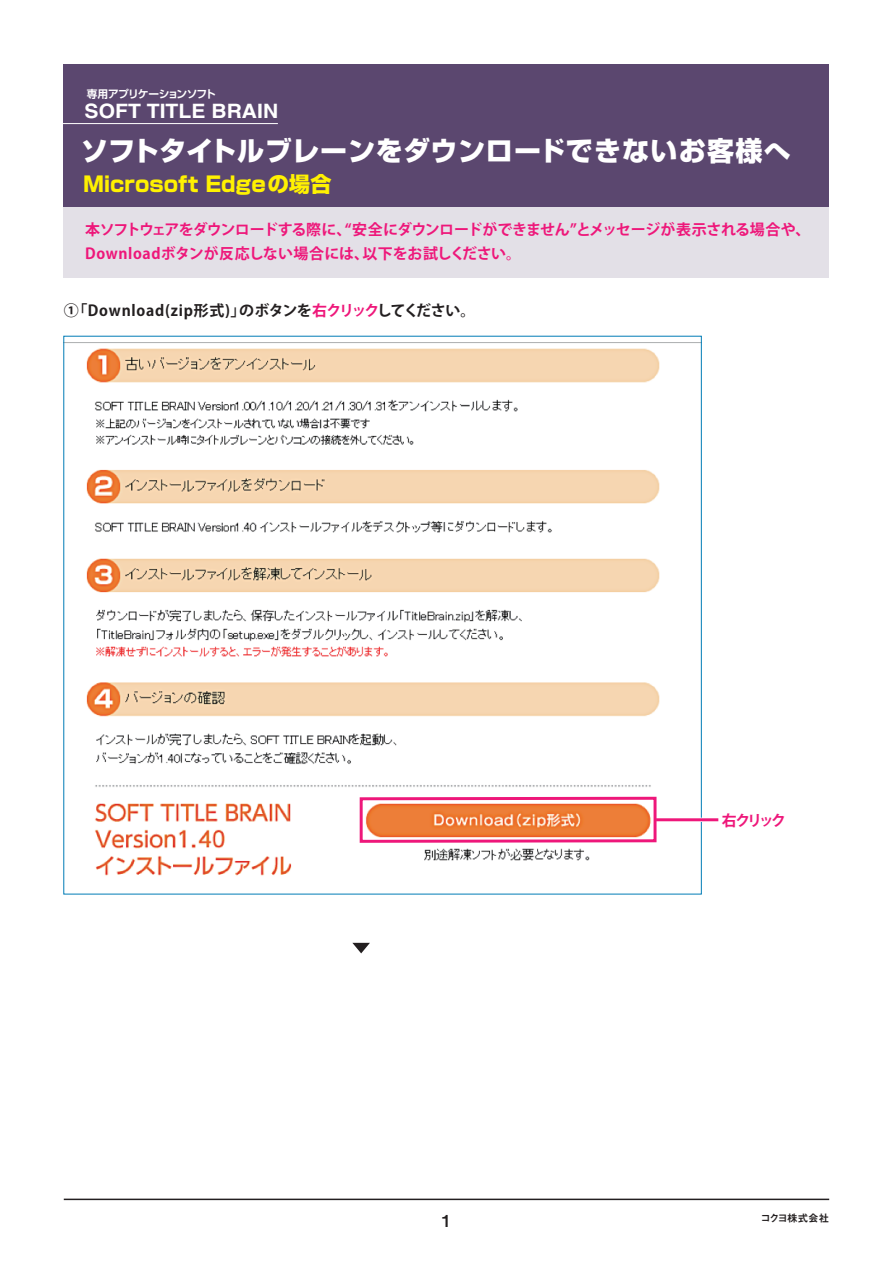
<style>
.page{position:relative;width:893px;height:1263px;background:#fff}
.page>*{position:absolute;margin:0;border:0;box-sizing:border-box;transform-origin:0 0}
.t1{font:800 27px "Shin Go Pro";letter-spacing:.03em;color:#fff}
.t2{font:800 21px "Shin Go Pro";color:#fff101}
.t3{font:700 19.8px "Helvetica LT Std";color:#fff;scale:1.06 1}
.t4{font:16.5px "Midashi Go Pro MB31";color:#231f20}
.t5{font:700 15px/24px "Koz Go Pro";letter-spacing:-.025em;color:#ee177a}
.t6{font:700 15px "Koz Go Pro";letter-spacing:-.005em;color:#231f20}
.t7{font:700 10.65px "Shin Go Pro De";letter-spacing:-.065em;color:#fff}
.t8{font:10.5px "Midashi Go Pro MB31";letter-spacing:-.04em;color:#231f20}
.s1{color:#ee177a}
</style>
<div class="page">
<img style="left:64px;top:342px;width:637px;height:553px">
<hr style="left:64px;top:1198px;width:765px;height:2px;background:#231f20">
<svg style="left:352px;top:943px;width:18px;height:10px"></svg>
<hr style="left:656px;top:818px;width:62px;height:4px;background:#fabdd9">
<hr style="left:656px;top:818px;width:62px;height:3px;background:#ee177a">
<svg style="left:357px;top:794px;width:302px;height:51px"></svg>
<div style="left:64px;top:206px;width:765px;height:72px;background:#e3e0e7"></div>
<div style="left:64px;top:64px;width:765px;height:142px;background:#5b476f"></div>
<hr style="left:48px;top:123px;width:230px;height:1px;background:#fff">
<p class="t7" style="left:87px;top:85px;width:131px">専用アプリケーションソフト</p>
<h3 class="t3" style="left:85px;top:99px;width:184px">SOFT TITLE BRAIN</h3>
<h1 class="t1" style="left:81px;top:129px;width:711px">ソフトタイトルブレーンをダウンロードできないお客様へ</h1>
<h2 class="t2" style="left:83px;top:167px;width:250px">Microsoft Edgeの場合</h2>
<p class="t5" style="left:85px;top:219px;width:727px">本ソフトウェアをダウンロードする際に、“安全にダウンロードができません”とメッセージが表示される場合や、<br>Downloadボタンが反応しない場合には、以下をお試しください。</p>
<p class="t6" style="left:64px;top:301px;width:413px">①「Download(zip形式)」のボタンを<span class="s1">右クリック</span>してください。</p>
<p class="t5" style="left:722px;top:809px;width:66px">右クリック</p>
<p class="t4" style="left:442px;top:1207px;width:11px">1</p>
<p class="t8" style="left:760px;top:1209px;width:70px">コクヨ株式会社</p>
</div>
